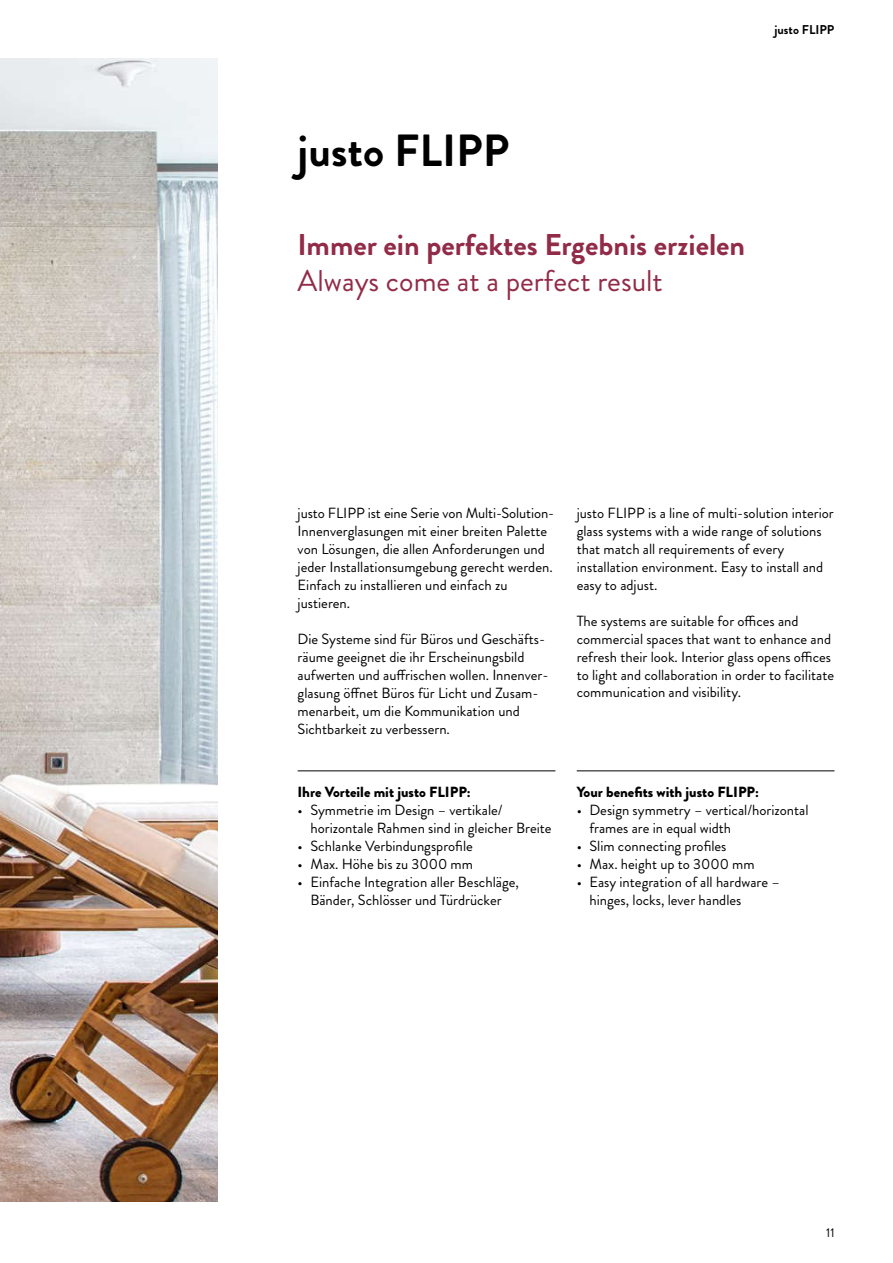
<style>
.page{position:relative;width:893px;height:1263px;background:#fff}
.page>*{position:absolute;margin:0;border:0;box-sizing:border-box;transform-origin:0 0}
.t1{font:700 45px "Brandon Grotesque";color:#000}
.t2{font:700 30px "Brandon Grotesque";color:#922b48}
.t3{font:30px "Brandon Grotesque";color:#922b48}
.t4{font:14.7px/18px "Brandon Grotesque";color:#000}
.t5{font:900 14.7px "Brandon Grotesque";color:#000}
.t6{font:700 12.75px "Brandon Grotesque";color:#000}
.t7{font:12.75px "Brandon Grotesque";color:#000}
</style>
<div class="page">
<img style="left:0;top:58px;width:218px;height:1143px">
<hr style="left:298px;top:771px;width:257px;height:1px;background:#000">
<hr style="left:577px;top:771px;width:257px;height:1px;background:#000">
<p class="t6" style="left:774px;top:24px;width:62px">justo FLIPP</p>
<h1 class="t1" style="left:298px;top:132px;width:213px">justo FLIPP</h1>
<h2 class="t2" style="left:298px;top:232px;width:449px">Immer ein perfektes Ergebnis erzielen</h2>
<h2 class="t3" style="left:298px;top:264px;width:367px">Always come at a perfect result</h2>
<p class="t4" style="left:298px;top:504px;width:258px">justo FLIPP ist eine Serie von Multi-Solution-Innenverglasungen mit einer breiten Palette von Lösungen, die allen Anforderungen und jeder Installationsumgebung gerecht werden.<br>Einfach zu installieren und einfach zu justieren.</p>
<p class="t4" style="left:298px;top:630px;width:252px">Die Systeme sind für Büros und Geschäfts&shy;räume geeignet die ihr Erscheinungsbild aufwerten und auffrischen wollen. Innenver&shy;glasung öffnet Büros für Licht und Zusam&shy;menarbeit, um die Kommunikation und Sichtbarkeit zu verbessern.</p>
<p class="t5" style="left:298px;top:785px;width:175px">Ihre Vorteile mit justo FLIPP:</p>
<p class="t4" style="left:310px;top:801px;width:243px;text-indent:-13px">• Symmetrie im Design – vertikale/ horizontale Rahmen sind in gleicher Breite</p>
<p class="t4" style="left:298px;top:837px;width:177px">• Schlanke Verbindungsprofile</p>
<p class="t4" style="left:298px;top:855px;width:177px">• Max. Höhe bis zu 3000 mm</p>
<p class="t4" style="left:298px;top:873px;width:223px;text-align:center">• Einfache Integration aller Beschläge,<br>Bänder, Schlösser und Türdrücker</p>
<p class="t4" style="left:577px;top:504px;width:259px">justo FLIPP is a line of multi-solution interior glass systems with a wide range of solutions that match all requirements of every installation environment. Easy to install and easy to adjust.</p>
<p class="t4" style="left:577px;top:612px;width:259px">The systems are suitable for offices and commercial spaces that want to enhance and refresh their look. Interior glass opens offices to light and collaboration in order to facilitate communication and visibility.</p>
<p class="t5" style="left:577px;top:785px;width:184px">Your benefits with justo FLIPP:</p>
<p class="t4" style="left:589px;top:801px;width:220px;text-indent:-13px">• Design symmetry – vertical/horizontal frames are in equal width</p>
<p class="t4" style="left:577px;top:837px;width:151px">• Slim connecting profiles</p>
<p class="t4" style="left:577px;top:855px;width:179px">• Max. height up to 3000 mm</p>
<p class="t4" style="left:589px;top:873px;width:192px;text-indent:-13px">• Easy integration of all hardware – hinges, locks, lever handles</p>
<p class="t7" style="left:826px;top:1225px;width:10px">11</p>
</div>
